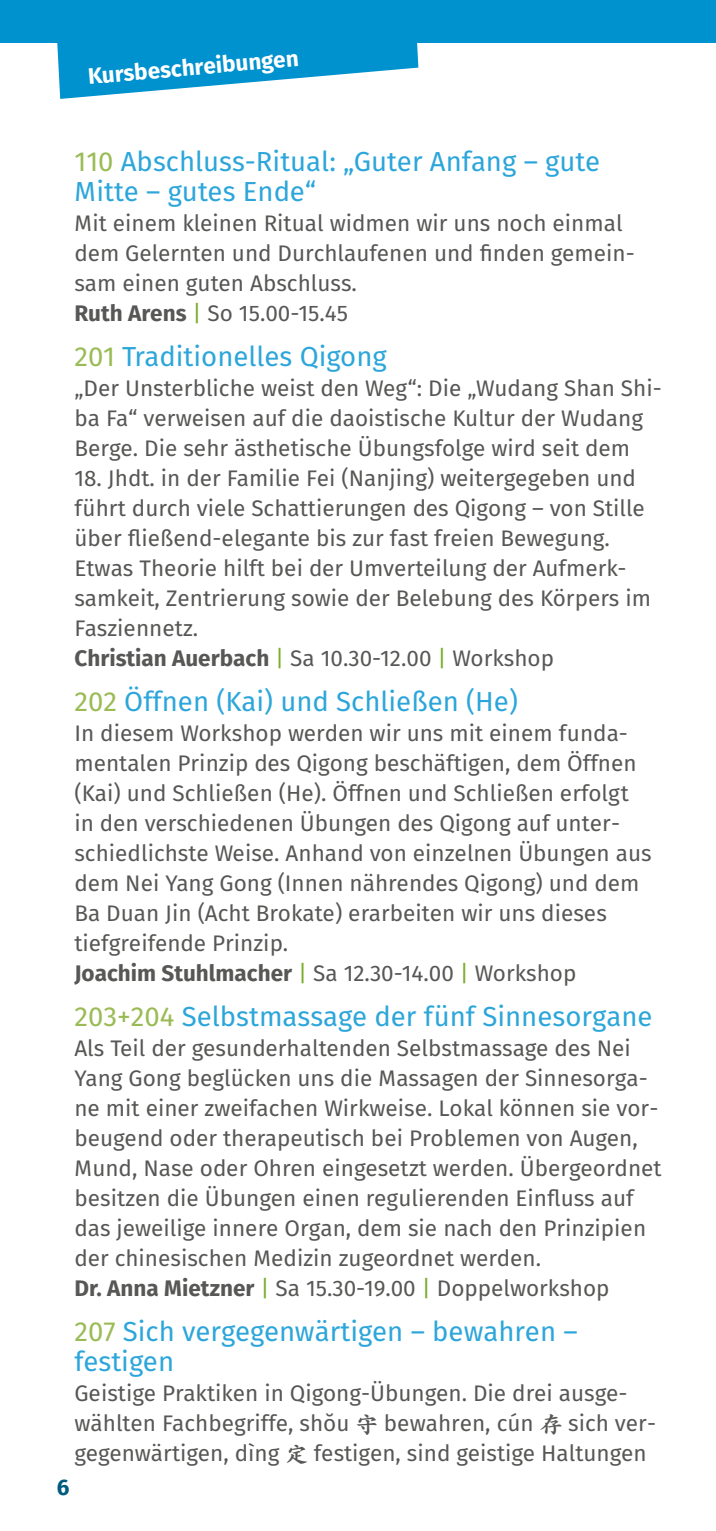
<style>
.page{position:relative;width:716px;height:1531px;background:#fff}
.page>*{position:absolute;margin:0;border:0;box-sizing:border-box;transform-origin:0 0}
.t1{font:27.5px/30px "Fira Sans";color:#2ca6da}
.t2{font:22.5px/30px "Fira Sans";color:#575756}
.t3{font:700 22.5px "Fira Sans";color:#fff}
.t4{font:700 22.5px "Fira Sans";color:#005b7f}
.s1{color:#9abb54}
.s2{font-weight:700}
.s3{color:#79ac2c}
.s4{font-family:"ST Kaiti SC";font-weight:900}
</style>
<div class="page">
<svg style="left:57px;top:43px;width:361px;height:56px"></svg>
<div style="left:0;top:0;width:716px;height:43px;background:#0092cf"></div>
<p class="t3" style="left:87px;top:61px;width:213px;rotate:-5deg">Kursbeschreibungen</p>
<p class="t1" style="left:74px;top:147px;width:527px"><span class="s1">110</span> Abschluss-Ritual: „Guter Anfang – gute<br>Mitte – gutes Ende“</p>
<p class="t2" style="left:74px;top:208px;width:562px">Mit einem kleinen Ritual widmen wir uns noch einmal dem Gelernten und Durchlaufenen und finden gemein&shy;sam einen guten Abschluss.<br><span class="s2">Ruth Arens</span> <span class="s3">|</span> So 15.00-15.45</p>
<p class="t1" style="left:74px;top:342px;width:314px"><span class="s1">201</span> Traditionelles Qigong</p>
<p class="t2" style="left:74px;top:373px;width:589px">„Der Unsterbliche weist den Weg“: Die „Wudang Shan Shi&shy;ba Fa“ verweisen auf die daoistische Kultur der Wudang<br>Berge. Die sehr ästhetische Übungsfolge wird seit dem</p>
<p class="t2" style="left:74px;top:463px;width:578px">18. Jhdt. in der Familie Fei (Nanjing) weitergegeben und führt durch viele Schattierungen des Qigong – von Stille über fließend-elegante bis zur fast freien Bewegung.<br>Etwas Theorie hilft bei der Umverteilung der Aufmerk&shy;samkeit, Zentrierung sowie der Belebung des Körpers im Fasziennetz.<br><span class="s2">Christian Auerbach</span> <span class="s3">|</span> Sa 10.30-12.00 <span class="s3">|</span> Workshop</p>
<p class="t1" style="left:74px;top:687px;width:445px"><span class="s1">202</span> Öffnen (Kai) und Schließen (He)</p>
<p class="t2" style="left:74px;top:718px;width:579px">In diesem Workshop werden wir uns mit einem funda&shy;mentalen Prinzip des Qigong beschäftigen, dem Öffnen (Kai) und Schließen (He). Öffnen und Schließen erfolgt in den verschiedenen Übungen des Qigong auf unter&shy;schiedlichste Weise. Anhand von einzelnen Übungen aus dem Nei Yang Gong (Innen nährendes Qigong) und dem Ba Duan Jin (Acht Brokate) erarbeiten wir uns dieses tiefgreifende Prinzip.<br><span class="s2">Joachim Stuhlmacher</span> <span class="s3">|</span> Sa 12.30-14.00 <span class="s3">|</span> Workshop</p>
<p class="t1" style="left:74px;top:1002px;width:579px"><span class="s1">203+204</span> Selbstmassage der fünf Sinnesorgane</p>
<p class="t2" style="left:74px;top:1033px;width:589px">Als Teil der gesunderhaltenden Selbstmassage des Nei Yang Gong beglücken uns die Massagen der Sinnesorga&shy;ne mit einer zweifachen Wirkweise. Lokal können sie vor&shy;beugend oder therapeutisch bei Problemen von Augen, Mund, Nase oder Ohren eingesetzt werden. Übergeordnet besitzen die Übungen einen regulierenden Einfluss auf das jeweilige innere Organ, dem sie nach den Prinzipien der chinesischen Medizin zugeordnet werden.<br><span class="s2">Dr. Anna Mietzner</span> <span class="s3">|</span> Sa 15.30-19.00 <span class="s3">|</span> Doppelworkshop</p>
<p class="t1" style="left:74px;top:1317px;width:505px"><span class="s1">207</span> Sich vergegenwärtigen – bewahren – festigen</p>
<p class="t2" style="left:74px;top:1378px;width:583px">Geistige Praktiken in Qigong-Übungen. Die drei ausge&shy;wählten Fachbegriffe, shŏu <span class="s4">守</span> bewahren, cún <span class="s4">存</span> sich ver&shy;gegenwärtigen, dìng <span class="s4">定</span> festigen, sind geistige Haltungen</p>
<p class="t4" style="left:57px;top:1471px;width:14px">6</p>
</div>
